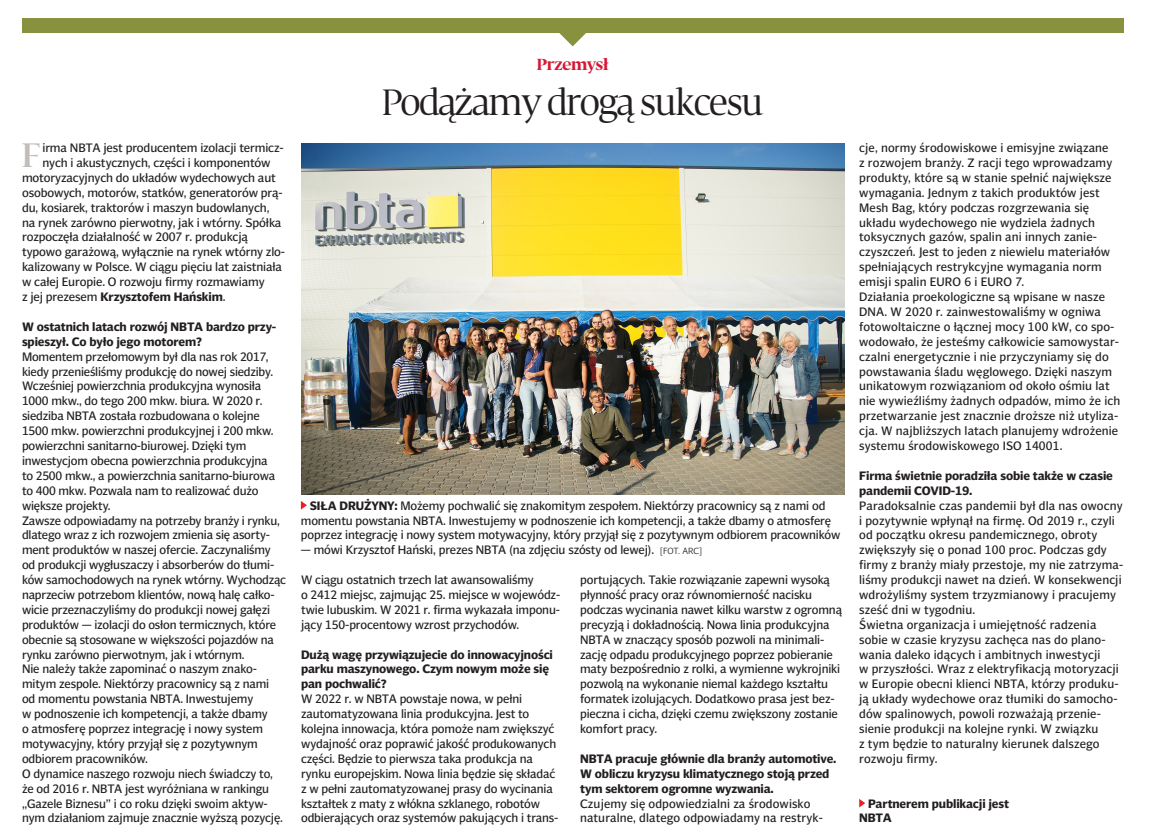
<style>
.page{position:relative;width:1159px;height:836px;background:#fff}
.page>*{position:absolute;margin:0;border:0;box-sizing:border-box;transform-origin:0 0}
._500_zapas{font:36px "Fedra Serif Display";letter-spacing:-.025em;color:#231f20}
._116_tekst_narz_inic{font:600 33.3px "Fedra Serif Display";color:#c1bdb8}
._152_tekst_ramki{font:700 15.75px "Fedra Serif Display";letter-spacing:-.01em;color:#d71634}
._152_tekst_ramki-2{font:12.3px/14.9px "Olisipone Pl";letter-spacing:-.01em;color:#231f20}
._152_tekst_ramki-3{font:12.3px/14.9px "Olisipone Pl";letter-spacing:.01em;color:#231f20}
._116_tekst_narz_inic-2{font:12.3px "Olisipone Pl";letter-spacing:-.01em;color:#231f20}
._152_tekst_ramki-4{font:700 12.3px/14.9px "Olisipone Pl";letter-spacing:-.01em;color:#231f20}
._116_tekst_narz_inic-3{font:700 12.3px "Olisipone Pl";letter-spacing:-.01em;color:#231f20}
.s1{font-weight:400}
.s2{font-weight:700}
.s3{font-weight:300;font-size:9px}
</style>
<div class="page">
<div style="left:22px;top:18px;width:1101px;height:15px;background:#88913d"></div>
<svg style="left:559px;top:33px;width:27px;height:13px"></svg>
<svg style="left:859px;top:799px;width:6px;height:8px"></svg>
<img style="left:301px;top:144px;width:543px;height:350px">
<svg style="left:301px;top:501px;width:6px;height:8px"></svg>
<p class="_116_tekst_narz_inic" style="left:22px;top:135px;width:19px">F</p>
<p class="_116_tekst_narz_inic-2" style="left:42px;top:141px;width:243px">irma NBTA jest producentem izolacji termicz-</p>
<p class="_116_tekst_narz_inic-2" style="left:42px;top:155px;width:230px">nych i akustycznych, części i komponentów</p>
<p class="_116_tekst_narz_inic-2" style="left:22px;top:170px;width:255px">motoryzacyjnych do układów wydechowych aut</p>
<p class="_116_tekst_narz_inic-2" style="left:22px;top:185px;width:262px">osobowych, motorów, statków, generatorów prą-</p>
<p class="_116_tekst_narz_inic-2" style="left:22px;top:200px;width:249px">du, kosiarek, traktorów i maszyn budowlanych,</p>
<p class="_116_tekst_narz_inic-2" style="left:22px;top:215px;width:261px">na rynek zarówno pierwotny, jak i wtórny. Spółka</p>
<p class="_116_tekst_narz_inic-2" style="left:22px;top:230px;width:228px">rozpoczęła działalność w 2007 r. produkcją</p>
<p class="_116_tekst_narz_inic-2" style="left:22px;top:245px;width:265px">typowo garażową, wyłącznie na rynek wtórny zlo-</p>
<p class="_116_tekst_narz_inic-2" style="left:22px;top:260px;width:261px">kalizowany w Polsce. W ciągu pięciu lat zaistniała</p>
<p class="_116_tekst_narz_inic-2" style="left:22px;top:275px;width:244px">w całej Europie. O rozwoju firmy rozmawiamy</p>
<p class="_116_tekst_narz_inic-3" style="left:22px;top:289px;width:205px"><span class="s1">z jej prezesem</span> Krzysztofem Hańskim<span class="s1">.</span></p>
<p class="_152_tekst_ramki-4" style="left:22px;top:319px;width:256px">W ostatnich latach rozwój NBTA bardzo przy&shy;spieszył. Co było jego motorem?</p>
<p class="_152_tekst_ramki-2" style="left:22px;top:349px;width:255px">Momentem przełomowym był dla nas rok 2017, kiedy przenieśliśmy produkcję do nowej siedziby.<br>Wcześniej powierzchnia produkcyjna wynosiła 1000 mkw., do tego 200 mkw. biura. W 2020 r. siedziba NBTA została rozbudowana o kolejne 1500 mkw. powierzchni produkcyjnej i 200 mkw. powierzchni sanitarno-biurowej. Dzięki tym inwestycjom obecna powierzchnia produkcyjna to 2500 mkw., a powierzchnia sanitarno-biurowa to 400 mkw. Pozwala nam to realizować dużo większe projekty.</p>
<p class="_152_tekst_ramki-2" style="left:22px;top:512px;width:266px">Zawsze odpowiadamy na potrzeby branży i rynku, dlatego wraz z ich rozwojem zmienia się asorty&shy;ment produktów w naszej ofercie. Zaczynaliśmy od produkcji wygłuszaczy i absorberów do tłumi&shy;ków samochodowych na rynek wtórny. Wychodząc naprzeciw potrzebom klientów, nową halę całko&shy;wicie przeznaczyliśmy do produkcji nowej gałęzi produktów — izolacji do osłon termicznych, które obecnie są stosowane w większości pojazdów na rynku zarówno pierwotnym, jak i wtórnym.</p>
<p class="_152_tekst_ramki-2" style="left:22px;top:661px;width:249px">Nie należy także zapominać o naszym znako&shy;mitym zespole. Niektórzy pracownicy są z nami od momentu powstania NBTA. Inwestujemy<br>w podnoszenie ich kompetencji, a także dbamy o atmosferę poprzez integrację i nowy system motywacyjny, który przyjął się z pozytywnym odbiorem pracowników.</p>
<p class="_152_tekst_ramki-2" style="left:22px;top:765px;width:262px">O dynamice naszego rozwoju niech świadczy to, że od 2016 r. NBTA jest wyróżniana w rankingu „Gazele Biznesu” i co roku dzięki swoim aktyw&shy;nym działaniom zajmuje znacznie wyższą pozycję.</p>
<p class="_152_tekst_ramki" style="left:537px;top:55px;width:73px">Przemysł</p>
<p class="_500_zapas" style="left:382px;top:81px;width:382px">Podążamy drogą sukcesu</p>
<p class="_152_tekst_ramki-2" style="left:301px;top:497px;width:541px;text-indent:9px"><span class="s2">SIŁA DRUŻYNY:</span> Możemy pochwalić się znakomitym zespołem. Niektórzy pracownicy są z nami od momentu powstania NBTA. Inwestujemy w podnoszenie ich kompetencji, a także dbamy o atmosferę poprzez integrację i nowy system motywacyjny, który przyjął się z pozytywnym odbiorem pracowników</p>
<p class="_152_tekst_ramki-2" style="left:301px;top:542px;width:403px">— mówi Krzysztof Hański, prezes NBTA (na zdjęciu szósty od lewej). <span class="s3">[FOT. ARC]</span></p>
<p class="_152_tekst_ramki-2" style="left:301px;top:572px;width:261px">W ciągu ostatnich trzech lat awansowaliśmy<br>o 2412 miejsc, zajmując 25. miejsce w wojewódz&shy;twie lubuskim. W 2021 r. firma wykazała imponu&shy;jący 150-procentowy wzrost przychodów.</p>
<p class="_152_tekst_ramki-4" style="left:301px;top:646px;width:253px">Dużą wagę przywiązujecie do innowacyjności parku maszynowego. Czym nowym może się pan pochwalić?</p>
<p class="_152_tekst_ramki-2" style="left:301px;top:691px;width:259px">W 2022 r. w NBTA powstaje nowa, w pełni zautomatyzowana linia produkcyjna. Jest to kolejna innowacja, która pomoże nam zwiększyć wydajność oraz poprawić jakość produkowanych części. Będzie to pierwsza taka produkcja na rynku europejskim. Nowa linia będzie się składać z w pełni zautomatyzowanej prasy do wycinania kształtek z maty z włókna szklanego, robotów odbierających oraz systemów pakujących i trans-</p>
<p class="_152_tekst_ramki-2" style="left:580px;top:572px;width:263px">portujących. Takie rozwiązanie zapewni wysoką płynność pracy oraz równomierność nacisku podczas wycinania nawet kilku warstw z ogromną precyzją i dokładnością. Nowa linia produkcyjna NBTA w znaczący sposób pozwoli na minimali&shy;zację odpadu produkcyjnego poprzez pobieranie maty bezpośrednio z rolki, a wymienne wykrojniki pozwolą na wykonanie niemal każdego kształtu formatek izolujących. Dodatkowo prasa jest bez&shy;pieczna i cicha, dzięki czemu zwiększony zostanie komfort pracy.</p>
<p class="_152_tekst_ramki-4" style="left:580px;top:750px;width:258px">NBTA pracuje głównie dla branży automotive.<br>W obliczu kryzysu klimatycznego stoją przed tym sektorem ogromne wyzwania.</p>
<p class="_152_tekst_ramki-3" style="left:580px;top:795px;width:244px">Czujemy się odpowiedzialni za środowisko naturalne, dlatego odpowiadamy na restryk-</p>
<p class="_152_tekst_ramki-3" style="left:859px;top:140px;width:255px">cje, normy środowiskowe i emisyjne związane z rozwojem branży. Z racji tego wprowadzamy produkty, które są w stanie spełnić największe wymagania. Jednym z takich produktów jest Mesh Bag, który podczas rozgrzewania się układu wydechowego nie wydziela żadnych toksycznych gazów, spalin ani innych zanie&shy;czyszczeń. Jest to jeden z niewielu materiałów spełniających restrykcyjne wymagania norm emisji spalin EURO 6 i EURO 7.</p>
<p class="_152_tekst_ramki-3" style="left:859px;top:289px;width:263px">Działania proekologiczne są wpisane w nasze DNA. W 2020 r. zainwestowaliśmy w ogniwa fotowoltaiczne o łącznej mocy 100 kW, co spo&shy;wodowało, że jesteśmy całkowicie samowystar&shy;czalni energetycznie i nie przyczyniamy się do powstawania śladu węglowego. Dzięki naszym unikatowym rozwiązaniom od około ośmiu lat nie wywieźliśmy żadnych odpadów, mimo że ich przetwarzanie jest znacznie droższe niż utyliza&shy;cja. W najbliższych latach planujemy wdrożenie systemu środowiskowego ISO 14001.</p>
<p class="_152_tekst_ramki-4" style="left:859px;top:468px;width:255px">Firma świetnie poradziła sobie także w czasie pandemii COVID-19.</p>
<p class="_152_tekst_ramki-3" style="left:859px;top:497px;width:266px">Paradoksalnie czas pandemii był dla nas owocny i pozytywnie wpłynął na firmę. Od 2019 r., czyli od początku okresu pandemicznego, obroty zwiększyły się o ponad 100 proc. Podczas gdy firmy z branży miały przestoje, my nie zatrzyma&shy;liśmy produkcji nawet na dzień. W konsekwencji wdrożyliśmy system trzyzmianowy i pracujemy sześć dni w tygodniu.</p>
<p class="_152_tekst_ramki-3" style="left:859px;top:616px;width:261px">Świetna organizacja i umiejętność radzenia sobie w czasie kryzysu zachęca nas do plano&shy;wania daleko idących i ambitnych inwestycji<br>w przyszłości. Wraz z elektryfikacją motoryzacji w Europie obecni klienci NBTA, którzy produku&shy;ją układy wydechowe oraz tłumiki do samocho&shy;dów spalinowych, powoli rozważają przenie&shy;sienie produkcji na kolejne rynki. W związku<br>z tym będzie to naturalny kierunek dalszego rozwoju firmy.</p>
<p class="_152_tekst_ramki-4" style="left:868px;top:795px;width:143px">Partnerem publikacji jest</p>
<p class="_152_tekst_ramki-4" style="left:859px;top:810px;width:34px">NBTA</p>
</div>
